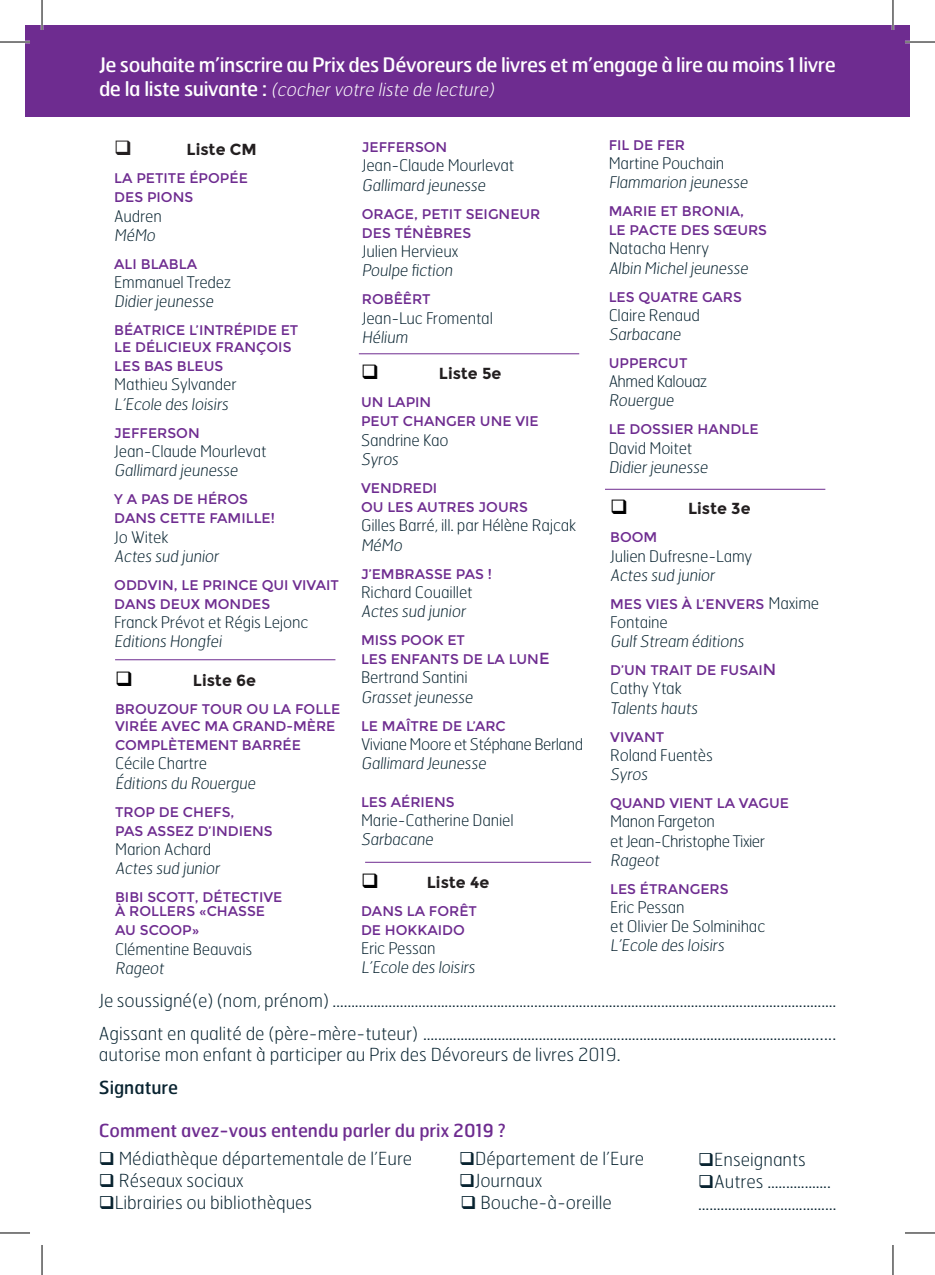
<style>
.page{position:relative;width:935px;height:1275px;background:#fff}
.page>*{position:absolute;margin:0;border:0;box-sizing:border-box;transform-origin:0 0}
.t1{font:20px "Hermes";letter-spacing:-.02em;color:#fff}
.t2{font:100 18px/33px "Hermes";color:#082330}
.t3{font:italic 100 18px "Hermes";color:#fff}
.t4{font:18px "Hermes";color:#6e2c90}
.t5{font:18px "Hermes";color:#082330}
.t6{font:100 16px/19.2px "Hermes";letter-spacing:-.01em;color:#082330}
.t7{font:100 16px/19.2px "Hermes";letter-spacing:-.03em;color:#082330}
.t8{font:700 16px "Montserrat";color:#231f20}
.t9{font:14px/19.2px "Montserrat";color:#6e2c90}
.s1{font-weight:400;font-style:normal;font-size:20px}
.s2{font-size:16px}
.s3{font-family:"Hermes";font-weight:100;font-size:16px;color:#082330}
</style>
<div class="page">
<div style="left:25px;top:25px;width:884px;height:91px;background:#6e2c90"></div>
<hr style="left:115px;top:659px;width:220px;height:1px;background:#6e2c90">
<hr style="left:359px;top:353px;width:220px;height:1px;background:#6e2c90">
<hr style="left:605px;top:489px;width:220px;height:1px;background:#6e2c90">
<hr style="left:365px;top:861px;width:226px;height:1px;background:#6e2c90">
<hr style="left:0;top:41px;width:30px;height:2px;background:#fff">
<hr style="left:904px;top:41px;width:30px;height:2px;background:#fff">
<hr style="left:41px;top:0;width:2px;height:30px;background:#fff">
<hr style="left:891px;top:0;width:3px;height:30px;background:#fff">
<hr style="left:0;top:42px;width:30px;height:1px;background:#000">
<hr style="left:904px;top:42px;width:30px;height:1px;background:#000">
<hr style="left:0;top:1232px;width:30px;height:1px;background:#000">
<hr style="left:904px;top:1232px;width:30px;height:1px;background:#000">
<hr style="left:42px;top:0;width:1px;height:30px;background:#000">
<hr style="left:42px;top:1245px;width:1px;height:30px;background:#000">
<hr style="left:892px;top:0;width:1px;height:30px;background:#000">
<hr style="left:892px;top:1245px;width:1px;height:30px;background:#000">
<p class="t1" style="left:99px;top:52px;width:738px">Je souhaite m’inscrire au Prix des Dévoreurs de livres et m’engage à lire au moins 1 livre</p>
<p class="t3" style="left:99px;top:78px;width:400px"><span class="s1">d e l a l i s t e s u i va n t e :</span> (cochervotre liste de lecture)</p>
<p class="t8" style="left:186px;top:140px;width:72px">Liste CM</p>
<p class="t9" style="left:114px;top:169px;width:135px">LA PETITE ÉPOPÉE<br>DES PIONS</p>
<p class="t6" style="left:114px;top:206px;width:49px">Audren<br>MéMo</p>
<p class="t9" style="left:114px;top:254px;width:84px">ALI BLABLA</p>
<p class="t6" style="left:114px;top:272px;width:118px">Emmanuel Tredez<br>Didier jeunesse</p>
<p class="t9" style="left:114px;top:322px;width:186px;line-height:16.8px">BÉATRICE L’INTRÉPIDE ET<br>LE DÉLICIEUX FRANÇOIS</p>
<p class="t9" style="left:114px;top:357px;width:111px">LES BAS BLEUS</p>
<p class="t6" style="left:114px;top:375px;width:124px">Mathieu Sylvander<br>L’Ecole des loisirs</p>
<p class="t9" style="left:114px;top:423px;width:87px">JEFFERSON</p>
<p class="t6" style="left:114px;top:441px;width:154px">Jean-Claude Mourlevat<br>Gallimard jeunesse</p>
<p class="t9" style="left:114px;top:490px;width:162px">Y A PAS DE HÉROS<br>DANS CETTE FAMILLE!</p>
<p class="t6" style="left:114px;top:527px;width:108px">Jo Witek<br>Actes sud junior</p>
<p class="t9" style="left:114px;top:575px;width:226px">ODDVIN, LE PRINCE QUI VIVAIT<br>DANS DEUX MONDES</p>
<p class="t6" style="left:114px;top:612px;width:196px">Franck Prévot et Régis Lejonc<br>Editions Hongfei</p>
<p class="t8" style="left:193px;top:671px;width:65px">Liste 6e</p>
<p class="t9" style="left:115px;top:701px;width:227px;line-height:16.8px">BROUZOUF TOUR OU LA FOLLE<br>VIRÉE AVEC MA GRAND-MÈRE</p>
<p class="t9" style="left:115px;top:736px;width:187px">COMPLÈTEMENT BARRÉE</p>
<p class="t6" style="left:115px;top:753px;width:144px">Cécile Chartre<br>Éditions du Rouergue</p>
<p class="t9" style="left:115px;top:802px;width:159px">TROP DE CHEFS,<br>PAS ASSEZ D’INDIENS</p>
<p class="t6" style="left:115px;top:839px;width:108px">Marion Achard<br>Actes sud junior</p>
<p class="t9" style="left:115px;top:890px;width:169px;line-height:14px">BIBI SCOTT, DÉTECTIVE<br>À ROLLERS «CHASSE</p>
<p class="t9" style="left:115px;top:921px;width:86px">AU SCOOP»</p>
<p class="t6" style="left:115px;top:939px;width:139px">Clémentine Beauvais<br>Rageot</p>
<p class="t9" style="left:362px;top:138px;width:87px">JEFFERSON</p>
<p class="t6" style="left:362px;top:156px;width:154px">Jean-Claude Mourlevat<br>Gallimard jeunesse</p>
<p class="t9" style="left:362px;top:204px;width:180px">ORAGE, PETIT SEIGNEUR<br>DES TÉNÈBRES</p>
<p class="t6" style="left:362px;top:241px;width:98px">Julien Hervieux<br>Poulpe fiction</p>
<p class="t9" style="left:362px;top:290px;width:70px">ROBÊÊRT</p>
<p class="t6" style="left:362px;top:308px;width:133px">Jean-Luc Fromental<br>Hélium</p>
<p class="t8" style="left:439px;top:364px;width:64px">Liste 5e</p>
<p class="t9" style="left:361px;top:393px;width:179px">UN LAPIN<br>PEUT CHANGER UNE VIE</p>
<p class="t6" style="left:361px;top:430px;width:89px">Sandrine Kao<br>Syros</p>
<p class="t9" style="left:361px;top:478px;width:168px">VENDREDI<br>OU LES AUTRES JOURS</p>
<p class="t6" style="left:361px;top:515px;width:217px">Gilles Barré, ill. par Hélène Rajcak<br>MéMo</p>
<p class="t9" style="left:361px;top:564px;width:132px">J’EMBRASSE PAS !</p>
<p class="t6" style="left:361px;top:582px;width:113px">Richard Couaillet<br>Actes sud junior</p>
<p class="t9" style="left:361px;top:630px;width:190px">MISS POOK ET<br>LES ENFANTS DE LA LUN<span class="s2">E</span></p>
<p class="t6" style="left:361px;top:667px;width:116px">Bertrand Santini<br>Grasset jeunesse</p>
<p class="t9" style="left:361px;top:716px;width:146px">LE MAÎTRE DE L’ARC</p>
<p class="t7" style="left:361px;top:734px;width:224px">Viviane Moore et Stéphane Berland<br>Gallimard Jeunesse</p>
<p class="t9" style="left:361px;top:792px;width:95px">LES AÉRIENS</p>
<p class="t6" style="left:361px;top:810px;width:154px">Marie-Catherine Daniel<br>Sarbacane</p>
<p class="t8" style="left:427px;top:872px;width:64px">Liste 4e</p>
<p class="t9" style="left:361px;top:901px;width:117px">DANS LA FORÊT<br>DE HOKKAIDO</p>
<p class="t6" style="left:361px;top:938px;width:118px">Eric Pessan<br>L’Ecole des loisirs</p>
<p class="t9" style="left:608px;top:135px;width:78px">FIL DE FER</p>
<p class="t6" style="left:608px;top:153px;width:143px">Martine Pouchain<br>Flammarion jeunesse</p>
<p class="t9" style="left:608px;top:202px;width:160px">MARIE ET BRONIA,<br>LE PACTE DES SŒURS</p>
<p class="t6" style="left:608px;top:238px;width:143px">Natacha Henry<br>Albin Micheljeunesse</p>
<p class="t9" style="left:608px;top:287px;width:135px">LES QUATRE GARS</p>
<p class="t6" style="left:608px;top:305px;width:93px">Claire Renaud<br>Sarbacane</p>
<p class="t9" style="left:608px;top:354px;width:80px">UPPERCUT</p>
<p class="t7" style="left:608px;top:371px;width:100px">Ahmed Kalouaz<br>Rouergue</p>
<p class="t9" style="left:608px;top:420px;width:151px">LE DOSSIER HANDLE</p>
<p class="t6" style="left:608px;top:438px;width:103px">David Moitet<br>Didier jeunesse</p>
<p class="t8" style="left:688px;top:499px;width:64px">Liste 3e</p>
<p class="t9" style="left:610px;top:528px;width:49px">BOOM</p>
<p class="t6" style="left:610px;top:546px;width:144px">Julien Dufresne-Lamy<br>Actes sud junior</p>
<p class="t9" style="left:610px;top:594px;width:210px">MES VIES À L’ENVERS <span class="s3">Maxime</span></p>
<p class="t6" style="left:610px;top:612px;width:137px">Fontaine<br>GulfStream éditions</p>
<p class="t9" style="left:610px;top:661px;width:167px">D’UN TRAIT DE FUSAI<span class="s2">N</span></p>
<p class="t6" style="left:610px;top:678px;width:91px">Cathy Ytak<br>Talents hauts</p>
<p class="t9" style="left:610px;top:727px;width:55px">VIVANT</p>
<p class="t6" style="left:610px;top:745px;width:104px">Roland Fuentès<br>Syros</p>
<p class="t9" style="left:610px;top:793px;width:180px">QUAND VIENT LA VAGUE</p>
<p class="t7" style="left:610px;top:811px;width:156px">Manon Fargeton<br>et Jean-Christophe Tixier<br>Rageot</p>
<p class="t9" style="left:610px;top:879px;width:120px">LES ÉTRANGERS</p>
<p class="t6" style="left:610px;top:897px;width:157px">Eric Pessan<br>et Olivier De Solminihac<br>L’Ecole des loisirs</p>
<p class="t2" style="left:99px;top:983px;width:739px">Je soussigné(e) (nom, prénom) ……………………………………………………………..................................................................<br>Agissant en qualité de (père-mère-tuteur) ..............................................................................................................</p>
<p class="t2" style="left:99px;top:1037px;width:523px">autorise mon enfant à participer au Prix des Dévoreurs de livres 2019.</p>
<p class="t5" style="left:99px;top:1076px;width:81px">Signature</p>
<p class="t4" style="left:99px;top:1119px;width:408px">Comment avez-vous entendu parler du prix 2019 ?</p>
<p class="t2" style="left:99px;top:1141px;width:315px">❑ Médiathèque départementale de l’Eure</p>
<p class="t2" style="left:459px;top:1141px;width:187px">❑Département de l’Eure</p>
<p class="t2" style="left:99px;top:1163px;width:146px">❑ Réseaux sociaux</p>
<p class="t2" style="left:459px;top:1163px;width:85px">❑Journaux</p>
<p class="t2" style="left:99px;top:1185px;width:215px">❑Librairies ou bibliothèques</p>
<p class="t2" style="left:460px;top:1185px;width:153px">❑ Bouche-à-oreille</p>
<p class="t2" style="left:698px;top:1142px;width:109px">❑Enseignants</p>
<p class="t2" style="left:698px;top:1169px;width:139px;line-height:22px">❑Autres ................. ......………......…….......…</p>
</div>
